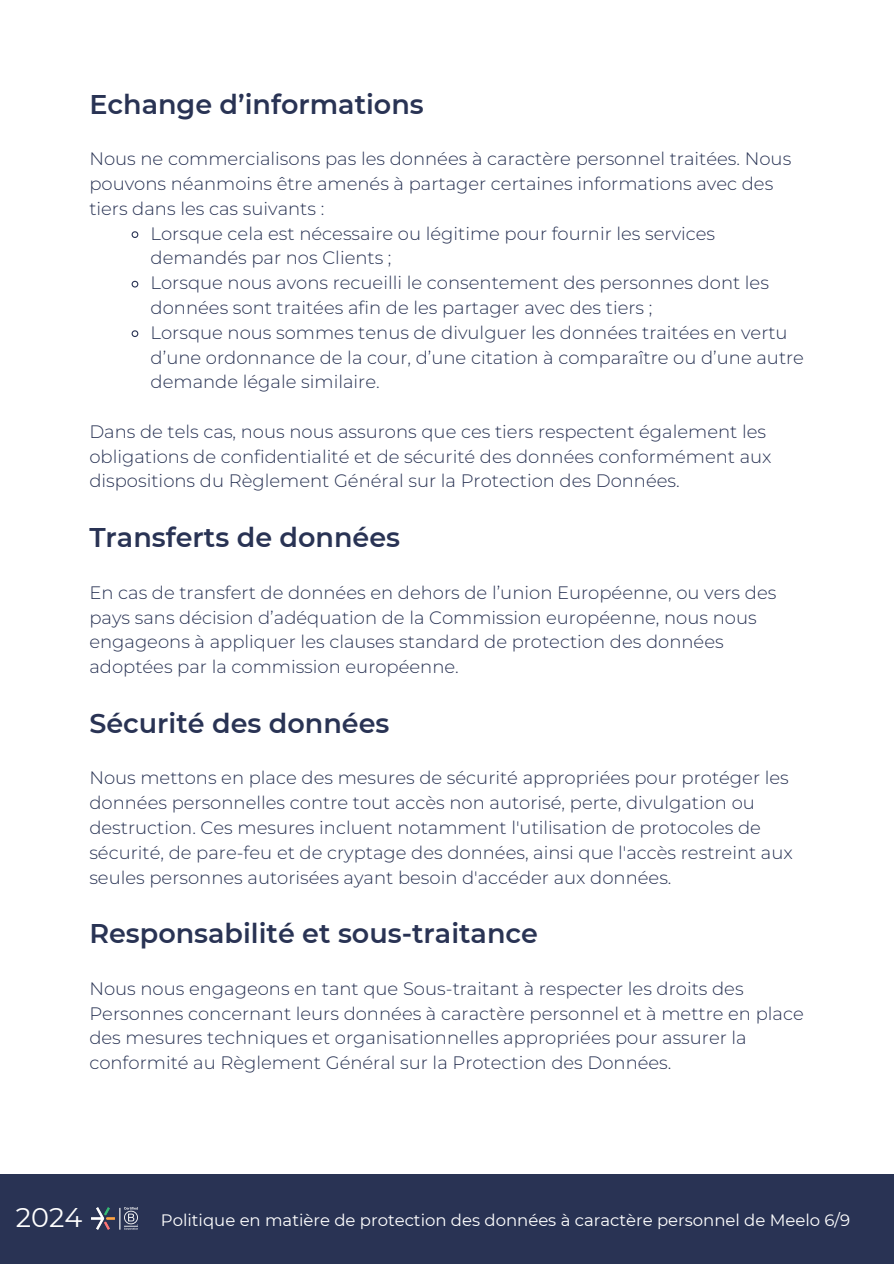
<style>
.page{position:relative;width:894px;height:1264px;background:#fff}
.page>*{position:absolute;margin:0;border:0;box-sizing:border-box;transform-origin:0 0}
.t1{font:600 27px "Montserrat";color:#293354}
.t2{font:27px "Montserrat";color:#fff}
.t3{font:300 18px/24.8px "Montserrat";color:#293354}
.t4{font:16.5px "Montserrat";color:#fff}
</style>
<div class="page">
<svg style="left:131px;top:231px;width:8px;height:7px"></svg>
<svg style="left:131px;top:280px;width:8px;height:8px"></svg>
<svg style="left:131px;top:330px;width:8px;height:7px"></svg>
<div style="left:0;top:1174px;width:893px;height:89px;background:#293354"></div>
<img style="left:91px;top:1207px;width:24px;height:22px">
<svg style="left:119px;top:1207px;width:1px;height:22px"></svg>
<img style="left:125px;top:1207px;width:12px;height:22px">
<h1 class="t1" style="left:89px;top:87px;width:336px">Echange d’informations</h1>
<p class="t3" style="left:89px;top:147px;width:703px">Nous ne commercialisons pas les données à caractère personnel traitées. Nous pouvons néanmoins être amenés à partager certaines informations avec des tiers dans les cas suivants :</p>
<p class="t3" style="left:150px;top:221px;width:566px">Lorsque cela est nécessaire ou légitime pour fournir les services demandés par nos Clients ;</p>
<p class="t3" style="left:150px;top:270px;width:619px">Lorsque nous avons recueilli le consentement des personnes dont les données sont traitées afin de les partager avec des tiers ;</p>
<p class="t3" style="left:150px;top:320px;width:654px">Lorsque nous sommes tenus de divulguer les données traitées en vertu d’une ordonnance de la cour, d’une citation à comparaître ou d’une autre demande légale similaire.</p>
<p class="t3" style="left:89px;top:419px;width:683px">Dans de tels cas, nous nous assurons que ces tiers respectent également les obligations de confidentialité et de sécurité des données conformément aux dispositions du Règlement Général sur la Protection des Données.</p>
<h1 class="t1" style="left:89px;top:521px;width:312px">Transferts de données</h1>
<p class="t3" style="left:89px;top:580px;width:688px">En cas de transfert de données en dehors de l’union Européenne, ou vers des pays sans décision d’adéquation de la Commission européenne, nous nous engageons à appliquer les clauses standard de protection des données adoptées par la commission européenne.</p>
<h1 class="t1" style="left:89px;top:706px;width:301px">Sécurité des données</h1>
<p class="t3" style="left:89px;top:765px;width:704px">Nous mettons en place des mesures de sécurité appropriées pour protéger les données personnelles contre tout accès non autorisé, perte, divulgation ou destruction. Ces mesures incluent notamment l'utilisation de protocoles de sécurité, de pare-feu et de cryptage des données, ainsi que l'accès restreint aux seules personnes autorisées ayant besoin d'accéder aux données.</p>
<h1 class="t1" style="left:89px;top:917px;width:450px">Responsabilité et sous-traitance</h1>
<p class="t3" style="left:89px;top:976px;width:715px">Nous nous engageons en tant que Sous-traitant à respecter les droits des Personnes concernant leurs données à caractère personnel et à mettre en place des mesures techniques et organisationnelles appropriées pour assurer la conformité au Règlement Général sur la Protection des Données.</p>
<h2 class="t2" style="left:16px;top:1200px;width:68px">2024</h2>
<p class="t4" style="left:161px;top:1209px;width:690px">Politique en matière de protection des données à caractère personnel de Meelo 6/9</p>
</div>
